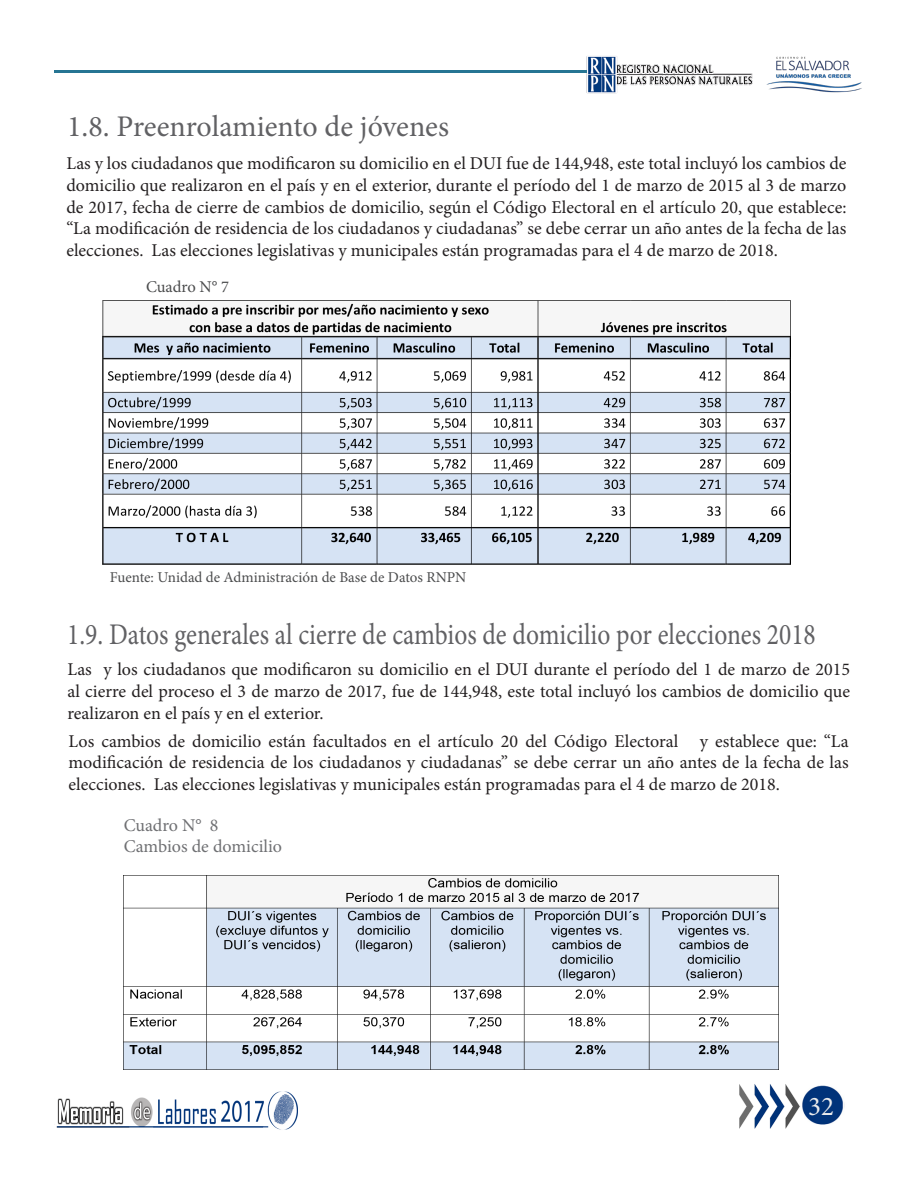
<style>
.page{position:relative;width:918px;height:1188px;background:#fff}
.page>*{position:absolute;margin:0;border:0;box-sizing:border-box;transform-origin:0 0}
.t1{font:30px "Minion Pro";color:#616164;scale:.85 1}
.t2{font:30px "Minion Pro";color:#616164}
.t3{font:27px "Minion Pro";color:#e9eaeb}
.t4{font:18px/21.6px "Minion Pro";color:#231f20;text-align:justify}
.t5{font:18px "Minion Pro";color:#6f7073}
.t6{font:16.5px "Minion Pro";color:#4b4c4d}
.t7{font:15px "Minion Pro";color:#4b4c4d}
</style>
<div class="page">
<img style="left:587px;top:56px;width:166px;height:38px">
<img style="left:739px;top:1084px;width:106px;height:45px">
<img style="left:56px;top:1091px;width:242px;height:39px">
<img style="left:766px;top:56px;width:96px;height:37px">
<hr style="left:54px;top:71px;width:533px;height:2px;background:#267593">
<img style="left:102px;top:300px;width:688px;height:265px">
<img style="left:124px;top:875px;width:655px;height:194px">
<p class="t2" style="left:67px;top:106px;width:383px">1.8. Preenrolamiento de jóvenes</p>
<p class="t4" style="left:66px;top:153px;width:782px">Las y los ciudadanos que modificaron su domicilio en el DUI fue de 144,948, este total incluyó los cambios de domicilio que realizaron en el país y en el exterior, durante el período del 1 de marzo de 2015 al 3 de marzo de 2017, fecha de cierre de cambios de domicilio, según el Código Electoral en el artículo 20, que establece: “La modificación de residencia de los ciudadanos y ciudadanas” se debe cerrar un año antes de la fecha de las elecciones. Las elecciones legislativas y municipales están programadas para el 4 de marzo de 2018.</p>
<p class="t6" style="left:146px;top:276px;width:85px">Cuadro N° 7</p>
<p class="t7" style="left:110px;top:568px;width:358px">Fuente: Unidad de Administración de Base de Datos RNPN</p>
<p class="t1" style="left:67px;top:614px;width:882px">1.9. Datos generales al cierre de cambios de domicilio por elecciones 2018</p>
<p class="t4" style="left:67px;top:659px;width:784px">Las y los ciudadanos que modificaron su domicilio en el DUI durante el período del 1 de marzo de 2015 al cierre del proceso el 3 de marzo de 2017, fue de 144,948, este total incluyó los cambios de domicilio que realizaron en el país y en el exterior.</p>
<p class="t4" style="left:69px;top:730px;width:782px">Los cambios de domicilio están facultados en el artículo 20 del Código Electoral y establece que: “La modificación de residencia de los ciudadanos y ciudadanas” se debe cerrar un año antes de la fecha de las elecciones. Las elecciones legislativas y municipales están programadas para el 4 de marzo de 2018.</p>
<p class="t5" style="left:124px;top:813px;width:96px">Cuadro N° 8</p>
<p class="t5" style="left:124px;top:834px;width:160px">Cambios de domicilio</p>
<p class="t3" style="left:808px;top:1089px;width:27px">32</p>
</div>
